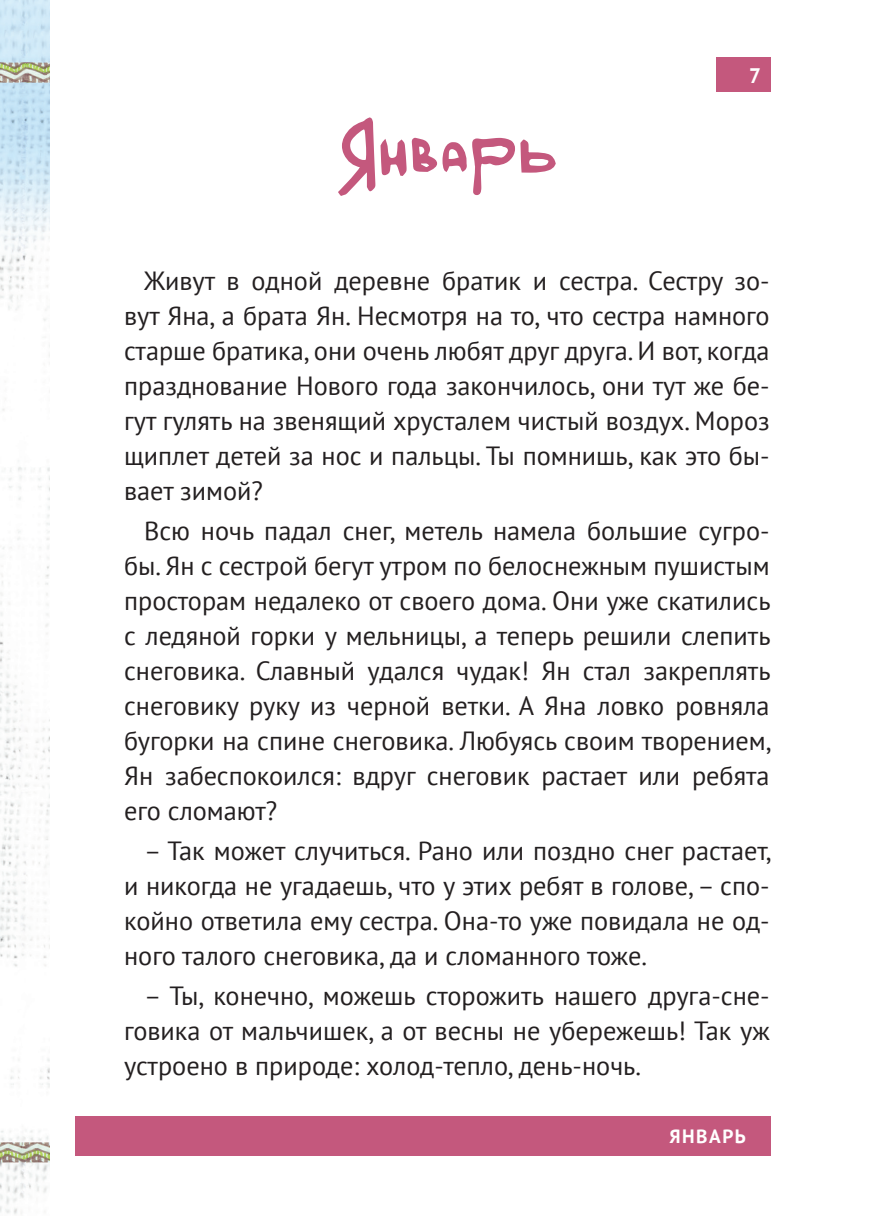
<style>
.page{position:relative;width:869px;height:1216px;background:#fff}
.page>*{position:absolute;margin:0;border:0;box-sizing:border-box;transform-origin:0 0}
.t1{font:84px "Irch";color:#c4587d}
.t2{font:26.25px/35px "PT Sans";color:#231f20;text-align:justify}
.t3{font:700 21px "PT Sans";color:#fff}
.t4{font:700 19.25px "PT Sans";letter-spacing:.08em;color:#fff}
</style>
<div class="page">
<div style="left:716px;top:57px;width:54px;height:35px;background:#c4587d"></div>
<div style="left:76px;top:1115px;width:694px;height:40px;background:#c4587d"></div>
<img style="left:0;top:0;width:50px;height:1214px">
<svg style="left:338px;top:117px;width:218px;height:79px"></svg>
<h1 class="t1" style="left:335px;top:113px;width:224px">Январь</h1>
<p class="t3" style="left:748px;top:61px;width:13px">7</p>
<p class="t2" style="left:124px;top:262px;width:646px;text-indent:20px">Живут в одной деревне братик и сестра. Сестру зо&shy;вут Яна, а брата Ян. Несмотря на то, что сестра намного старше братика, они очень любят друг друга. И вот, когда празднование Нового года закончилось, они тут же бе&shy;гут гулять на звенящий хрусталем чистый воздух. Мороз щиплет детей за нос и пальцы. Ты помнишь, как это бы&shy;вает зимой?</p>
<p class="t2" style="left:124px;top:512px;width:648px;text-indent:20px">Всю ночь падал снег, метель намела большие сугро&shy;бы. Ян с сестрой бегут утром по белоснежным пушистым просторам недалеко от своего дома. Они уже скатились с ледяной горки у мельницы, а теперь решили слепить снеговика. Славный удался чудак! Ян стал закреплять снеговику руку из черной ветки. А Яна ловко ровняла бугорки на спине снеговика. Любуясь своим творением, Ян забеспокоился: вдруг снеговик растает или ребята его сломают?</p>
<p class="t2" style="left:124px;top:832px;width:648px;text-indent:20px">– Так может случиться. Рано или поздно снег растает, и никогда не угадаешь, что у этих ребят в голове, – спо&shy;койно ответила ему сестра. Она-то уже повидала не од&shy;ного талого снеговика, да и сломанного тоже.</p>
<p class="t2" style="left:124px;top:977px;width:646px;text-indent:20px">– Ты, конечно, можешь сторожить нашего друга-сне&shy;говика от мальчишек, а от весны не убережешь! Так уж устроено в природе: холод-тепло, день-ночь.</p>
<p class="t4" style="left:669px;top:1123px;width:78px">Январь</p>
</div>
